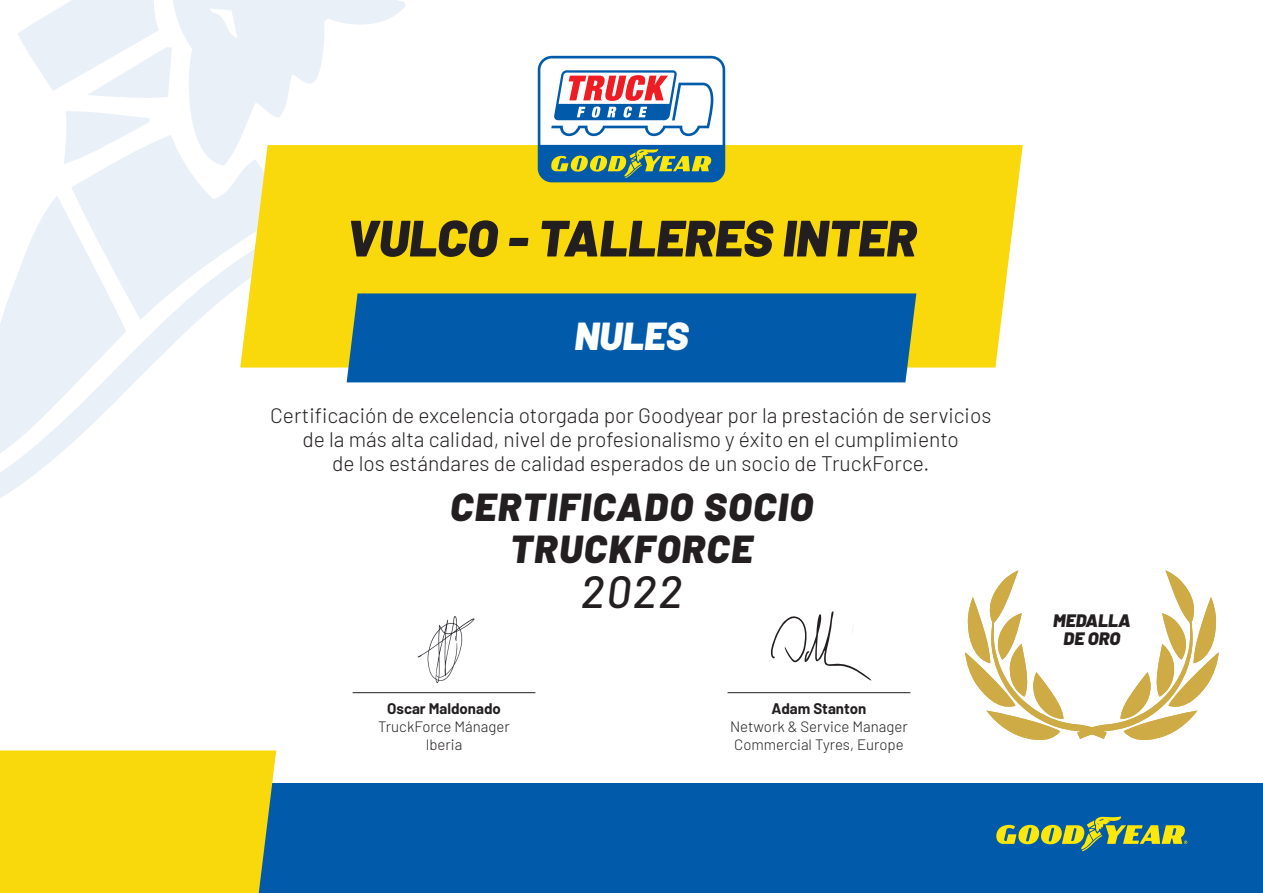
<style>
.page{position:relative;width:1263px;height:893px;background:#fff}
.page>*{position:absolute;margin:0;border:0;box-sizing:border-box;transform-origin:0 0}
.Company_Name{font:italic 900 51px "Barlow";color:#231f20}
.t1{font:italic 500 45px "Barlow";color:#231f20}
.t2{font:italic 900 39px/42px "Barlow";letter-spacing:.04em;color:#231f20;text-align:center}
.t3{font:italic 900 39px "Barlow";color:#fff}
.t4{font:300 21px/24px "Barlow";color:#231f20;text-align:center}
.t5{font:italic 900 18px/18px "Barlow";color:#231f20;text-align:center}
.t6{font:300 15px/18px "Barlow";color:#231f20}
.t7{font:700 15px "Barlow";color:#231f20}
</style>
<div class="page">
<svg style="left:0;top:0;width:656px;height:498px"></svg>
<div style="left:240px;top:145px;width:783px;height:223px;background:#f9d90b"></div>
<div style="left:347px;top:293px;width:569px;height:89px;background:#015baa"></div>
<div style="left:1px;top:783px;width:1262px;height:110px;background:#015baa"></div>
<div style="left:0;top:750px;width:276px;height:143px;background:#f9d90b"></div>
<svg style="left:996px;top:816px;width:191px;height:35px"></svg>
<div style="left:538px;top:56px;width:187px;height:126px;background:#015baa;border-radius:14px"></div>
<svg style="left:540px;top:58px;width:182px;height:120px"></svg>
<svg style="left:965px;top:570px;width:254px;height:170px"></svg>
<hr style="left:727px;top:692px;width:183px;height:1px;background:#231f20">
<svg style="left:771px;top:611px;width:100px;height:70px"></svg>
<hr style="left:353px;top:692px;width:182px;height:1px;background:#231f20">
<img style="left:417px;top:616px;width:58px;height:68px">
<p class="Company_Name" style="left:346px;top:200px;width:571px">VULCO - TALLERES INTER</p>
<p class="t3" style="left:574px;top:307px;width:116px">NULES</p>
<p class="t4" style="left:270px;top:402px;width:723px">Certificación de excelencia otorgada por Goodyear por la prestación de servicios de la más alta calidad, nivel de profesionalismo y éxito en el cumplimiento<br>de los estándares de calidad esperados de un socio de TruckForce.</p>
<h3 class="t2" style="left:450px;top:484px;width:364px">CERTIFICADO SOCIO<br>TRUCKFORCE</h3>
<h2 class="t1" style="left:581px;top:559px;width:103px">2022</h2>
<p class="t7" style="left:387px;top:698px;width:115px">Oscar Maldonado</p>
<p class="t6" style="left:378px;top:717px;width:133px;text-align:center">TruckForce Mánager<br>Iberia</p>
<p class="t7" style="left:772px;top:698px;width:96px">Adam Stanton</p>
<p class="t6" style="left:730px;top:717px;width:179px">Network &amp; Service Manager<br>Commercial Tyres, Europe</p>
<p class="t5" style="left:1053px;top:610px;width:79px">MEDALLA<br>DE ORO</p>
</div>
